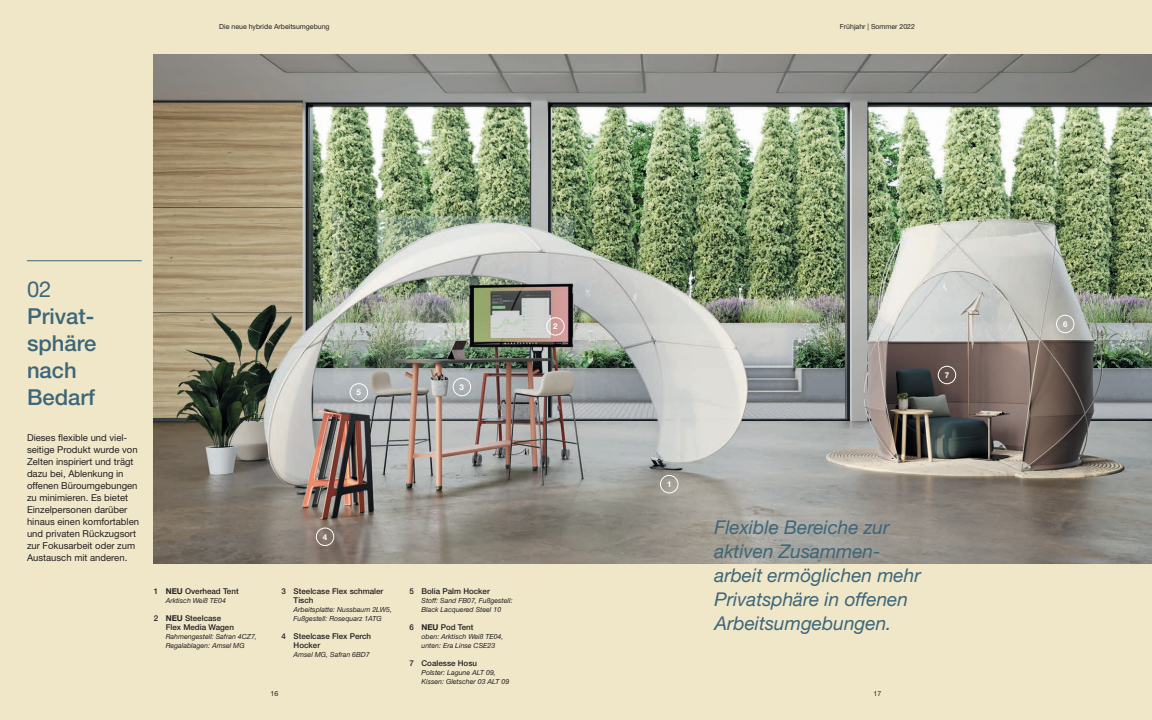
<style>
.page{position:relative;width:1152px;height:720px;background:#f0e7c9}
.page>*{position:absolute;margin:0;border:0;box-sizing:border-box;transform-origin:0 0}
.t1{font:500 22px/27px "Helvetica Neue LT Pro";color:#3c6679}
.t2{font:22px "Helvetica Neue LT Pro";color:#3c6679}
.t3{font:italic 19px/24px "Helvetica Neue LT Pro";color:#3c6679}
.t4{font:9.5px/12px "Helvetica Neue LT Pro";color:#231f20}
.t5{font:500 8px/9px "Helvetica Neue LT Pro";color:#231f20}
.t6{font:700 8px "Helvetica Neue LT Pro";color:#fff}
.t7{font:italic 7px/9px "Helvetica Neue LT Pro";color:#231f20}
.t8{font:7px "Helvetica Neue LT Pro";color:#231f20}
.s1{font-weight:700}
</style>
<div class="page">
<hr style="left:27px;top:260px;width:115px;height:1px;background:#3c6679">
<img style="left:154px;top:54px;width:998px;height:509px">
<div style="left:316px;top:528px;width:18px;height:18px;border:1px solid #fff;border-radius:50%"></div>
<div style="left:350px;top:383px;width:18px;height:18px;border:1px solid #fff;border-radius:50%"></div>
<div style="left:453px;top:378px;width:18px;height:18px;border:1px solid #fff;border-radius:50%"></div>
<div style="left:546px;top:317px;width:18px;height:18px;border:1px solid #fff;border-radius:50%"></div>
<div style="left:660px;top:475px;width:18px;height:18px;border:1px solid #fff;border-radius:50%"></div>
<div style="left:938px;top:366px;width:18px;height:18px;border:1px solid #fff;border-radius:50%"></div>
<div style="left:1056px;top:315px;width:18px;height:18px;border:1px solid #fff;border-radius:50%"></div>
<p class="t8" style="left:219px;top:23px;width:112px">Die neue hybride Arbeitsumgebung</p>
<h1 class="t2" style="left:27px;top:276px;width:26px">02</h1>
<h1 class="t1" style="left:27px;top:302px;width:71px">Privat&shy;sphäre nach<br>Bedarf</h1>
<p class="t4" style="left:27px;top:431px;width:114px">Dieses flexible und viel&shy;seitige Produkt wurde von<br>Zelten inspiriert und trägt dazu bei, Ablenkung in offenen Büroumgebungen zu minimieren. Es bietet<br>Einzelpersonen darüber hinaus einen komfortablen und privaten Rückzugsort zur Fokusarbeit oder zum<br>Austausch mit anderen.</p>
<p class="t6" style="left:357px;top:387px;width:6px">5</p>
<p class="t6" style="left:323px;top:532px;width:6px">4</p>
<p class="t5" style="left:154px;top:587px;width:86px">1 <span class="s1">NEU</span> Overhead Tent</p>
<p class="t7" style="left:166px;top:596px;width:62px">Arktisch Weiß TE04</p>
<p class="t5" style="left:166px;top:614px;width:70px;text-indent:-12px">2 <span class="s1">NEU</span> Steelcase<br>Flex Media Wagen</p>
<p class="t7" style="left:166px;top:632px;width:93px">Rahmengestell: Safran 4CZ7,<br>Regalablagen: Amsel MG</p>
<p class="t5" style="left:294px;top:587px;width:91px;text-indent:-12px">3 Steelcase Flex schmaler<br>Tisch</p>
<p class="t7" style="left:294px;top:605px;width:100px">Arbeitsplatte: Nussbaum 2LW5,<br>Fußgestell: Rosequarz 1ATG</p>
<p class="t5" style="left:294px;top:632px;width:79px;text-indent:-12px">4 Steelcase Flex Perch<br>Hocker</p>
<p class="t7" style="left:294px;top:650px;width:78px">Amsel MG, Safran 6BD7</p>
<p class="t8" style="left:271px;top:689px;width:9px">16</p>
<p class="t6" style="left:460px;top:382px;width:6px">3</p>
<p class="t5" style="left:410px;top:587px;width:82px">5 Bolia Palm Hocker</p>
<p class="t7" style="left:422px;top:596px;width:93px">Stoff: Sand FB07, Fußgestell:<br>Black Lacquered Steel 10</p>
<p class="t5" style="left:410px;top:623px;width:66px">6 <span class="s1">NEU</span> Pod Tent</p>
<p class="t7" style="left:422px;top:632px;width:83px">oben: Arktisch Weiß TE04, unten: Era Linse CSE23</p>
<p class="t5" style="left:410px;top:659px;width:69px">7 Coalesse Hosu</p>
<p class="t7" style="left:422px;top:668px;width:89px">Polster: Lagune ALT 09,<br>Kissen: Gletscher 03 ALT 09</p>
<p class="t6" style="left:553px;top:321px;width:6px">2</p>
<p class="t8" style="left:840px;top:23px;width:77px">Frühjahr | Sommer 2022</p>
<p class="t6" style="left:667px;top:479px;width:6px">1</p>
<p class="t6" style="left:945px;top:370px;width:6px">7</p>
<h2 class="t3" style="left:714px;top:515px;width:208px">Flexible Bereiche zur aktiven Zusammen&shy;arbeit ermöglichen mehr<br>Privatsphäre in offenen<br>Arbeitsumgebungen.</h2>
<p class="t8" style="left:874px;top:689px;width:9px">17</p>
<p class="t6" style="left:1063px;top:319px;width:6px">6</p>
</div>
